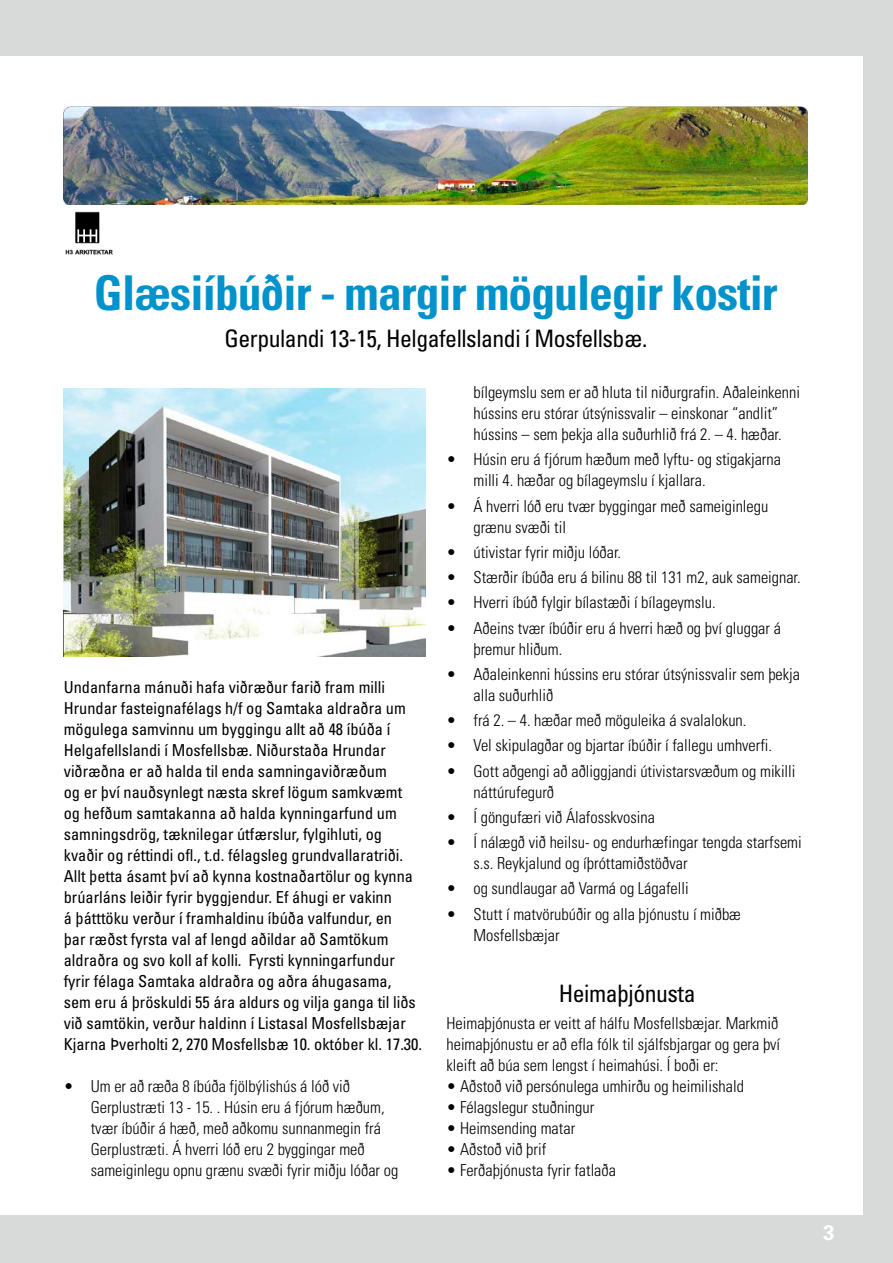
<style>
.page{position:relative;width:893px;height:1263px;background:#fff}
.page>*{position:absolute;margin:0;border:0;box-sizing:border-box;transform-origin:0 0}
.Fyrirsögn{font:700 condensed 48px "Univers";letter-spacing:-.02em;color:#0092ca}
.Undirfyrirsögn{font:condensed 24px "Univers";letter-spacing:-.02em;color:#000}
.t1{font:700 21px "Univers";color:#fff}
.Meginmál{font:300 condensed 16.5px/21px "Univers";color:#000}
.Meginmál-2{font:condensed 16.5px/21px "Univers";color:#000}
</style>
<div class="page">
<div style="left:0;top:1215px;width:893px;height:48px;background:#d8d9d9"></div>
<div style="left:863px;top:0;width:30px;height:1263px;background:#d8d9d9"></div>
<div style="left:0;top:0;width:893px;height:55px;background:#d8d9d9"></div>
<img style="left:64px;top:106px;width:744px;height:98px">
<img style="left:65px;top:211px;width:48px;height:44px">
<img style="left:64px;top:388px;width:361px;height:268px">
<p class="Fyrirsögn" style="left:94px;top:264px;width:685px">Glæsiíbúðir - margir mögulegir kostir</p>
<p class="Undirfyrirsögn" style="left:224px;top:324px;width:424px">Gerpulandi 13-15, Helgafellslandi í Mosfellsbæ.</p>
<p class="Meginmál-2" style="left:64px;top:676px;width:360px">Undanfarna mánuði hafa viðræður farið fram milli Hrundar fasteignafélags h/f og Samtaka aldraðra um mögulega samvinnu um byggingu allt að 48 íbúða í Helgafellslandi í Mosfellsbæ. Niðurstaða Hrundar viðræðna er að halda til enda samningaviðræðum<br>og er því nauðsynlegt næsta skref lögum samkvæmt og hefðum samtakanna að halda kynningarfund um samningsdrög, tæknilegar útfærslur, fylgihluti, og kvaðir og réttindi ofl., t.d. félagsleg grundvallaratriði.<br>Allt þetta ásamt því að kynna kostnaðartölur og kynna brúarláns leiðir fyrir byggjendur. Ef áhugi er vakinn<br>á þátttöku verður í framhaldinu íbúða valfundur, en<br>þar ræðst fyrsta val af lengd aðildar að Samtökum aldraðra og svo koll af kolli. Fyrsti kynningarfundur fyrir félaga Samtaka aldraðra og aðra áhugasama, sem eru á þröskuldi 55 ára aldurs og vilja ganga til liðs við samtökin, verður haldinn í Listasal Mosfellsbæjar Kjarna Þverholti 2, 270 Mosfellsbæ 10. október kl. 17.30.</p>
<p class="Meginmál" style="left:91px;top:1076px;width:309px;text-indent:-27px">• Um er að ræða 8 íbúða fjölbýlishús á lóð við Gerplustræti 13 - 15. . Húsin eru á fjórum hæðum, tvær íbúðir á hæð, með aðkomu sunnanmegin frá Gerplustræti. Á hverri lóð eru 2 byggingar með sameiginlegu opnu grænu svæði fyrir miðju lóðar og</p>
<p class="Meginmál" style="left:473px;top:382px;width:328px">bílgeymslu sem er að hluta til niðurgrafin. Aðaleinkenni hússins eru stórar útsýnissvalir – einskonar “andlit” hússins – sem þekja alla suðurhlið frá 2. – 4. hæðar.</p>
<p class="Meginmál" style="left:473px;top:449px;width:309px;text-indent:-27px">• Húsin eru á fjórum hæðum með lyftu- og stigakjarna milli 4. hæðar og bílageymslu í kjallara.</p>
<p class="Meginmál" style="left:473px;top:495px;width:296px;text-indent:-27px">• Á hverri lóð eru tvær byggingar með sameiginlegu grænu svæði til</p>
<p class="Meginmál" style="left:446px;top:542px;width:176px">• útivistar fyrir miðju lóðar.</p>
<p class="Meginmál" style="left:446px;top:567px;width:356px">• Stærðir íbúða eru á bilinu 88 til 131 m2, auk sameignar.</p>
<p class="Meginmál" style="left:446px;top:592px;width:271px">• Hverri íbúð fylgir bílastæði í bílageymslu.</p>
<p class="Meginmál" style="left:473px;top:617px;width:309px;text-indent:-27px">• Aðeins tvær íbúðir eru á hverri hæð og því gluggar á þremur hliðum.</p>
<p class="Meginmál" style="left:473px;top:664px;width:328px;text-indent:-27px">• Aðaleinkenni hússins eru stórar útsýnissvalir sem þekja alla suðurhlið</p>
<p class="Meginmál" style="left:446px;top:710px;width:301px">• frá 2. – 4. hæðar með möguleika á svalalokun.</p>
<p class="Meginmál" style="left:446px;top:735px;width:327px">• Vel skipulagðar og bjartar íbúðir í fallegu umhverfi.</p>
<p class="Meginmál" style="left:473px;top:760px;width:323px;text-indent:-27px">• Gott aðgengi að aðliggjandi útivistarsvæðum og mikilli náttúrufegurð</p>
<p class="Meginmál" style="left:446px;top:807px;width:210px">• Í göngufæri við Álafosskvosina</p>
<p class="Meginmál" style="left:473px;top:832px;width:330px;text-indent:-27px">• Í nálægð við heilsu- og endurhæfingar tengda starfsemi s.s. Reykjalund og íþróttamiðstöðvar</p>
<p class="Meginmál" style="left:446px;top:878px;width:244px">• og sundlaugar að Varmá og Lágafelli</p>
<p class="Meginmál" style="left:473px;top:903px;width:269px;text-indent:-27px">• Stutt í matvörubúðir og alla þjónustu í miðbæ<br>Mosfellsbæjar</p>
<p class="Undirfyrirsögn" style="left:559px;top:978px;width:138px">Heimaþjónusta</p>
<p class="Meginmál" style="left:446px;top:1013px;width:335px;text-align:justify">Heimaþjónusta er veitt af hálfu Mosfellsbæjar. Markmið heimaþjónustu er að efla fólk til sjálfsbjargar og gera því kleift að búa sem lengst í heimahúsi. Í boði er:</p>
<p class="Meginmál" style="left:446px;top:1076px;width:299px">• Aðstoð við persónulega umhirðu og heimilishald</p>
<p class="Meginmál" style="left:446px;top:1097px;width:149px">• Félagslegur stuðningur</p>
<p class="Meginmál" style="left:446px;top:1118px;width:130px">• Heimsending matar</p>
<p class="Meginmál" style="left:446px;top:1139px;width:101px">• Aðstoð við þrif</p>
<p class="Meginmál" style="left:446px;top:1160px;width:171px">• Ferðaþjónusta fyrir fatlaða</p>
<p class="t1" style="left:823px;top:1220px;width:13px">3</p>
</div>
